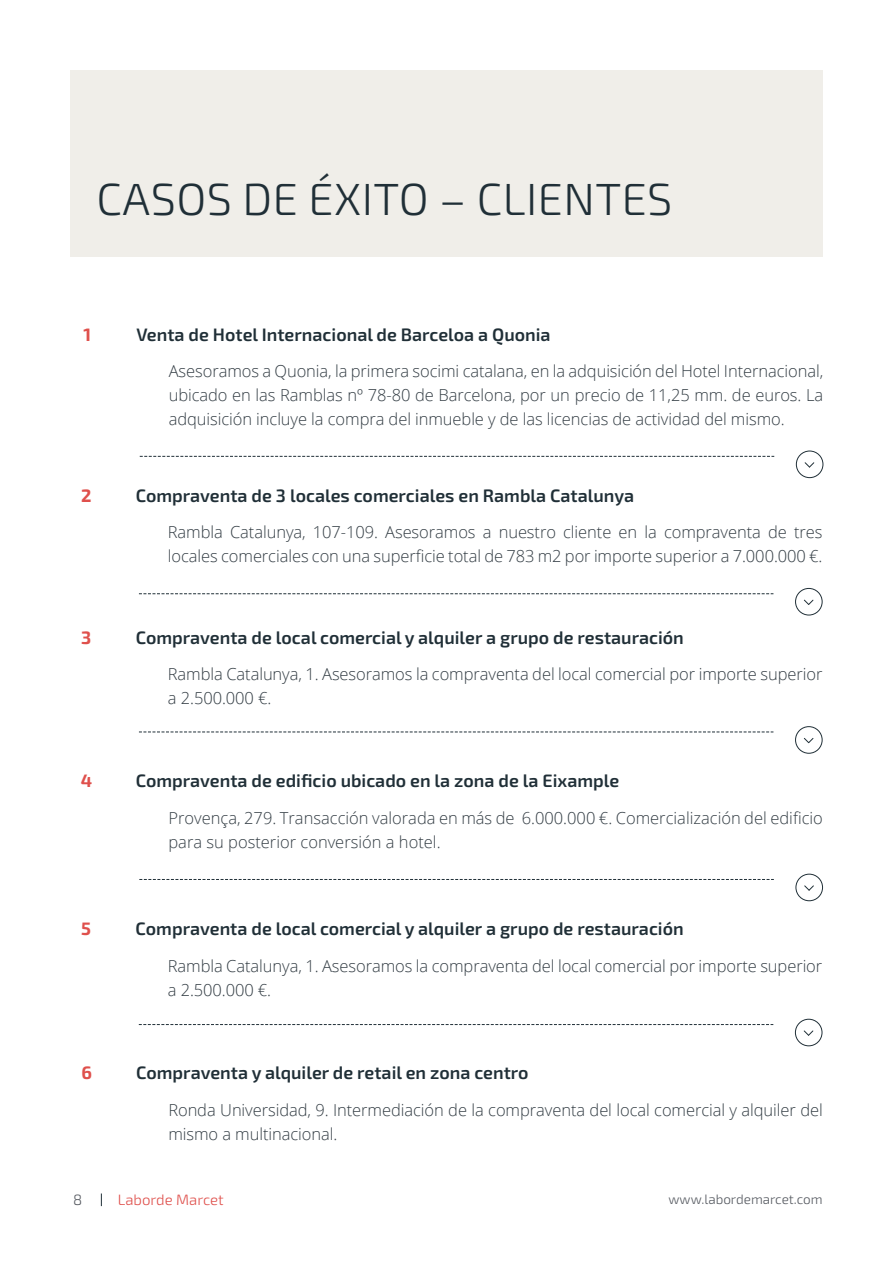
<style>
.page{position:relative;width:893px;height:1263px;background:#fff}
.page>*{position:absolute;margin:0;border:0;box-sizing:border-box;transform-origin:0 0}
.t1{font:300 45px "Exo 2.0";letter-spacing:.01em;color:#202f37}
.t2{font:600 18px "Exo 2.0";color:#202f37}
.t3{font:700 18px "Exo 2.0";color:#df504c}
.t4{font:300 16.5px/24px "Open Sans";letter-spacing:-.005em;color:#333d44}
.t5{font:300 15px "Exo 2.0";color:#df504c}
.t6{font:300 15px "Exo 2.0";color:#54585f}
.t7{font:300 13.5px "Exo 2.0";color:#54585f}
</style>
<div class="page">
<svg style="left:101px;top:1193px;width:1px;height:13px"></svg>
<div style="left:70px;top:70px;width:753px;height:186px;background:#f0eee9"></div>
<div style="left:795px;top:588px;width:27px;height:27px;border:1px solid #202f37;border-radius:50%"></div>
<svg style="left:804px;top:599px;width:10px;height:6px"></svg>
<svg style="left:139px;top:593px;width:634px;height:1px"></svg>
<div style="left:795px;top:726px;width:27px;height:28px;border:1px solid #202f37;border-radius:50%"></div>
<svg style="left:804px;top:738px;width:10px;height:6px"></svg>
<svg style="left:139px;top:732px;width:634px;height:1px"></svg>
<div style="left:795px;top:1019px;width:27px;height:27px;border:1px solid #202f37;border-radius:50%"></div>
<svg style="left:803px;top:1030px;width:11px;height:6px"></svg>
<svg style="left:139px;top:1024px;width:634px;height:1px"></svg>
<div style="left:795px;top:874px;width:28px;height:27px;border:1px solid #202f37;border-radius:50%"></div>
<svg style="left:804px;top:885px;width:10px;height:6px"></svg>
<svg style="left:139px;top:879px;width:635px;height:1px"></svg>
<div style="left:796px;top:451px;width:27px;height:27px;border:1px solid #202f37;border-radius:50%"></div>
<svg style="left:804px;top:462px;width:11px;height:6px"></svg>
<svg style="left:140px;top:456px;width:634px;height:1px"></svg>
<h1 class="t1" style="left:97px;top:173px;width:577px">Casos de éxito – Clientes</h1>
<p class="t3" style="left:83px;top:324px;width:9px">1</p>
<p class="t2" style="left:136px;top:324px;width:416px">Venta de Hotel Internacional de Barceloa a Quonia</p>
<p class="t4" style="left:169px;top:358px;width:656px;text-align:justify">Asesoramos a Quonia, la primera socimi catalana, en la adquisición del Hotel Internacional, ubicado en las Ramblas nº 78-80 de Barcelona, por un precio de 11,25 mm. de euros. La adquisición incluye la compra del inmueble y de las licencias de actividad del mismo.</p>
<p class="t3" style="left:81px;top:485px;width:12px">2</p>
<p class="t3" style="left:81px;top:627px;width:12px">3</p>
<p class="t2" style="left:136px;top:485px;width:500px">Compraventa de 3 locales comerciales en Rambla Catalunya</p>
<p class="t4" style="left:168px;top:519px;width:656px">Rambla Catalunya, 107-109. Asesoramos a nuestro cliente en la compraventa de tres locales comerciales con una superficie total de 783 m2 por importe superior a 7.000.000 €.</p>
<p class="t2" style="left:136px;top:627px;width:550px">Compraventa de local comercial y alquiler a grupo de restauración</p>
<p class="t4" style="left:168px;top:662px;width:656px">Rambla Catalunya, 1. Asesoramos la compraventa del local comercial por importe superior a 2.500.000 €.</p>
<p class="t3" style="left:81px;top:770px;width:13px">4</p>
<p class="t2" style="left:136px;top:770px;width:485px">Compraventa de edificio ubicado en la zona de la Eixample</p>
<p class="t4" style="left:168px;top:805px;width:656px">Provença, 279. Transacción valorada en más de 6.000.000 €. Comercialización del edificio para su posterior conversión a hotel.</p>
<p class="t3" style="left:81px;top:918px;width:11px">5</p>
<p class="t2" style="left:136px;top:918px;width:550px">Compraventa de local comercial y alquiler a grupo de restauración</p>
<p class="t4" style="left:168px;top:953px;width:656px">Rambla Catalunya, 1. Asesoramos la compraventa del local comercial por importe superior a 2.500.000 €.</p>
<p class="t3" style="left:82px;top:1062px;width:12px">6</p>
<p class="t2" style="left:136px;top:1062px;width:394px">Compraventa y alquiler de retail en zona centro</p>
<p class="t4" style="left:168px;top:1097px;width:656px">Ronda Universidad, 9. Intermediación de la compraventa del local comercial y alquiler del mismo a multinacional.</p>
<p class="t6" style="left:73px;top:1191px;width:11px">8</p>
<p class="t5" style="left:118px;top:1191px;width:108px">Laborde Marcet</p>
<p class="t7" style="left:669px;top:1191px;width:156px">www.labordemarcet.com</p>
</div>
